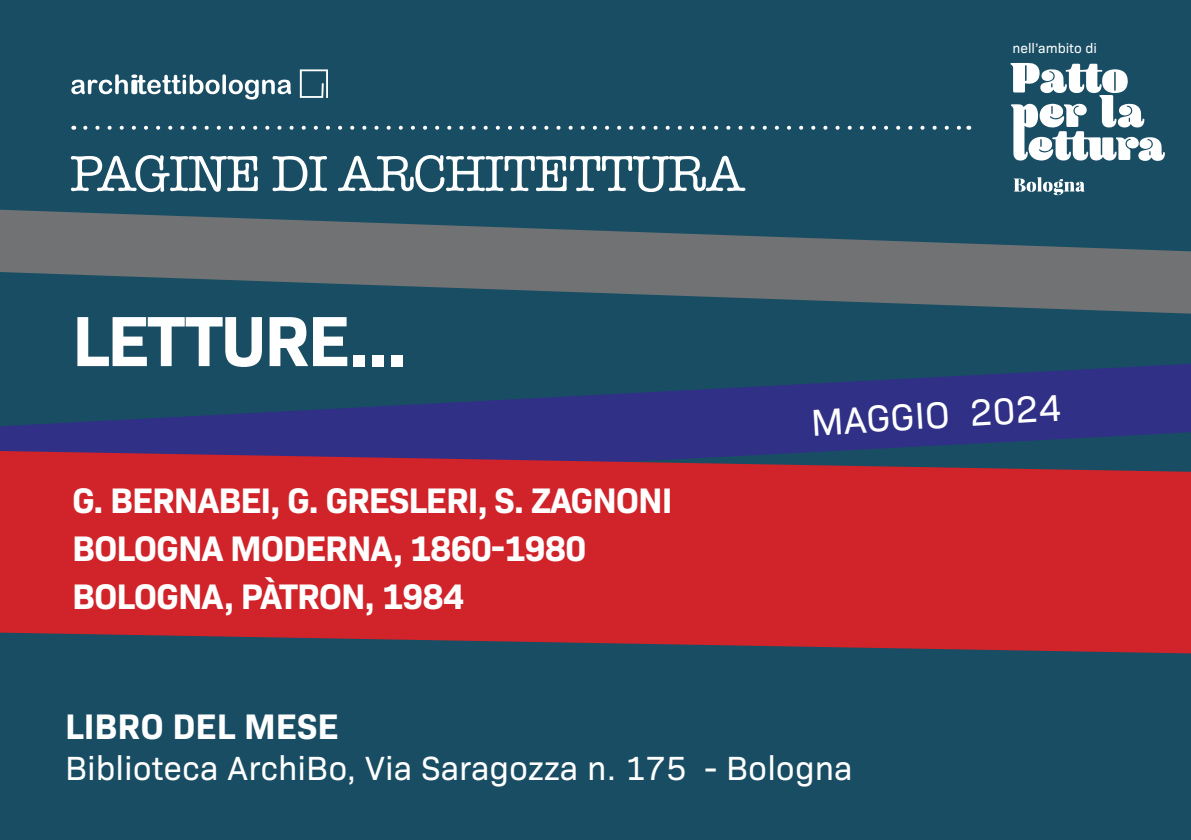
<style>
.page{position:relative;width:1191px;height:840px;background:#fff}
.page>*{position:absolute;margin:0;border:0;box-sizing:border-box;transform-origin:0 0}
.t1{font:700 72px "Bio Sans";letter-spacing:-.03em;color:#fff}
.t2{font:52px "American Typewriter";letter-spacing:-.025em;color:#fff}
.t3{font:38px "Bio Sans";color:#fff}
.t4{font:700 36px "Bio Sans";letter-spacing:-.03em;color:#fff}
.t5{font:700 36px "Bio Sans";color:#fff}
.t6{font:34px "Bio Sans";color:#fff}
.t7{font:13.8px "Bio Sans";color:#fff}
</style>
<div class="page">
<div style="left:0;top:0;width:1191px;height:839px;background:#184d63"></div>
<svg style="left:71px;top:74px;width:220px;height:25px"></svg>
<svg style="left:300px;top:69px;width:28px;height:29px"></svg>
<svg style="left:85px;top:126px;width:876px;height:4px"></svg>
<svg style="left:0;top:364px;width:1191px;height:86px;fill:#303087"></svg>
<svg style="left:0;top:209px;width:1191px;height:104px;fill:#707274"></svg>
<svg style="left:0;top:450px;width:1191px;height:203px;background:#be2630"></svg>
<svg style="left:1013px;top:177px;width:72px;height:18px"></svg>
<svg style="left:1010px;top:63px;width:154px;height:98px"></svg>
<p class="t2" style="left:70px;top:134px;width:676px">PAGINE DI ARCHITETTURA</p>
<p class="t1" style="left:72px;top:285px;width:337px">LETTURE...</p>
<p class="t4" style="left:72px;top:472px;width:602px">G. BERNABEI, G. GRESLERI, S. ZAGNONI</p>
<p class="t4" style="left:72px;top:520px;width:516px">BOLOGNA MODERNA, 1860-1980</p>
<p class="t4" style="left:72px;top:568px;width:394px">BOLOGNA, PÀTRON, 1984</p>
<p class="t7" style="left:1012px;top:38px;width:86px">nell’ambito di</p>
<p class="t3" style="left:809px;top:393px;width:252px;rotate:-3deg">MAGGIO 2024</p>
<p class="t5" style="left:65px;top:698px;width:275px">LIBRO DEL MESE</p>
<p class="t6" style="left:65px;top:742px;width:789px">Biblioteca ArchiBo, Via Saragozza n. 175 - Bologna</p>
</div>
